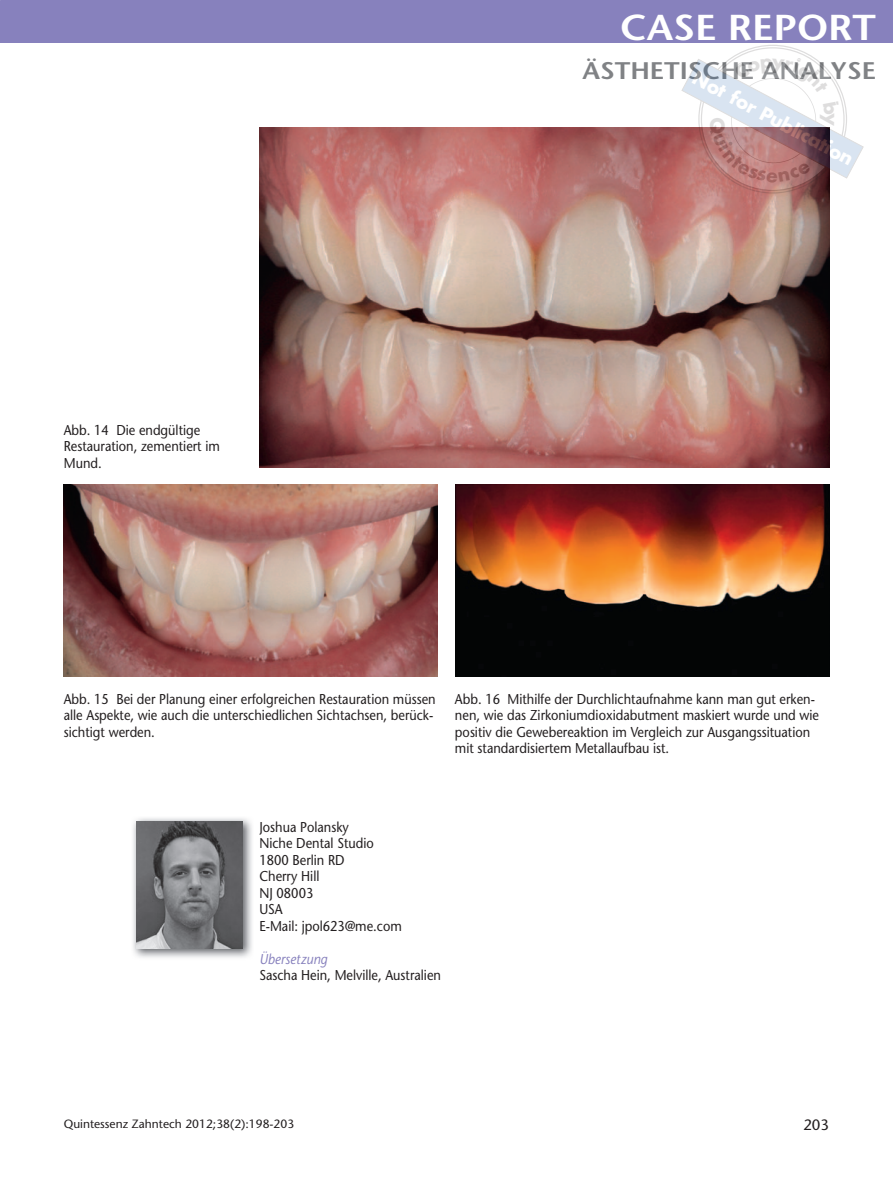
<style>
.page{position:relative;width:893px;height:1191px;background:#fff}
.page>*{position:absolute;margin:0;border:0;box-sizing:border-box;transform-origin:0 0}
.t1{font:600 36px "Stone Sans Std";color:#fff;scale:1.1 1}
.t2{font:600 24px "Stone Sans Std";color:#808285;scale:1.1 1}
.t3{font:700 21px "Futura T";color:#fff}
.t4{font:500 15px "Stone Sans Std";color:#231f20}
.t5{font:500 14.25px/16.5px "Stone Sans Std";color:#231f20;scale:.9 1}
.t6{font:italic 500 14.25px "Stone Sans Std";color:#8781bd;scale:.9 1}
.t7{font:500 12px "Stone Sans Std";color:#231f20}
</style>
<div class="page">
<div style="left:0;top:0;width:893px;height:43px;background:#8781bd"></div>
<img style="left:259px;top:128px;width:570px;height:340px">
<img style="left:64px;top:485px;width:374px;height:191px">
<img style="left:455px;top:485px;width:374px;height:191px">
<img style="left:133px;top:818px;width:119px;height:140px">
<img style="left:136px;top:821px;width:106px;height:127px">
<svg style="left:681px;top:45px;width:183px;height:149px"></svg>
<h1 class="t1" style="left:620px;top:6px;width:234px">CASE REPORT</h1>
<h2 class="t2" style="left:582px;top:56px;width:268px">ÄSTHETISCHE ANALYSE</h2>
<h3 class="t3" style="left:700px;top:65px;width:181px;rotate:28deg">Not for Publication</h3>
<p class="t5" style="left:64px;top:422px;width:175px">Abb. 14 Die endgültige<br>Restauration, zementiert im<br>Mund.</p>
<p class="t5" style="left:64px;top:690px;width:415px">Abb. 15 Bei der Planung einer erfolgreichen Restauration müssen alle Aspekte, wie auch die unterschiedlichen Sichtachsen, berück&shy;sichtigt werden.</p>
<p class="t5" style="left:455px;top:690px;width:406px">Abb. 16 Mithilfe der Durchlichtaufnahme kann man gut erken&shy;nen, wie das Zirkoniumdioxidabutment maskiert wurde und wie positiv die Gewebereaktion im Vergleich zur Ausgangssituation mit standardisiertem Metallaufbau ist.</p>
<p class="t5" style="left:259px;top:818px;width:160px">Joshua Polansky<br>Niche Dental Studio<br>1800 Berlin RD<br>Cherry Hill<br>NJ 08003<br>USA<br>E-Mail: jpol623@me.com</p>
<p class="t6" style="left:259px;top:950px;width:77px">Übersetzung</p>
<p class="t5" style="left:259px;top:967px;width:203px">Sascha Hein, Melville, Australien</p>
<p class="t7" style="left:64px;top:1116px;width:232px">Quintessenz Zahntech 2012;38(2):198-203</p>
<p class="t4" style="left:803px;top:1115px;width:27px">203</p>
</div>
